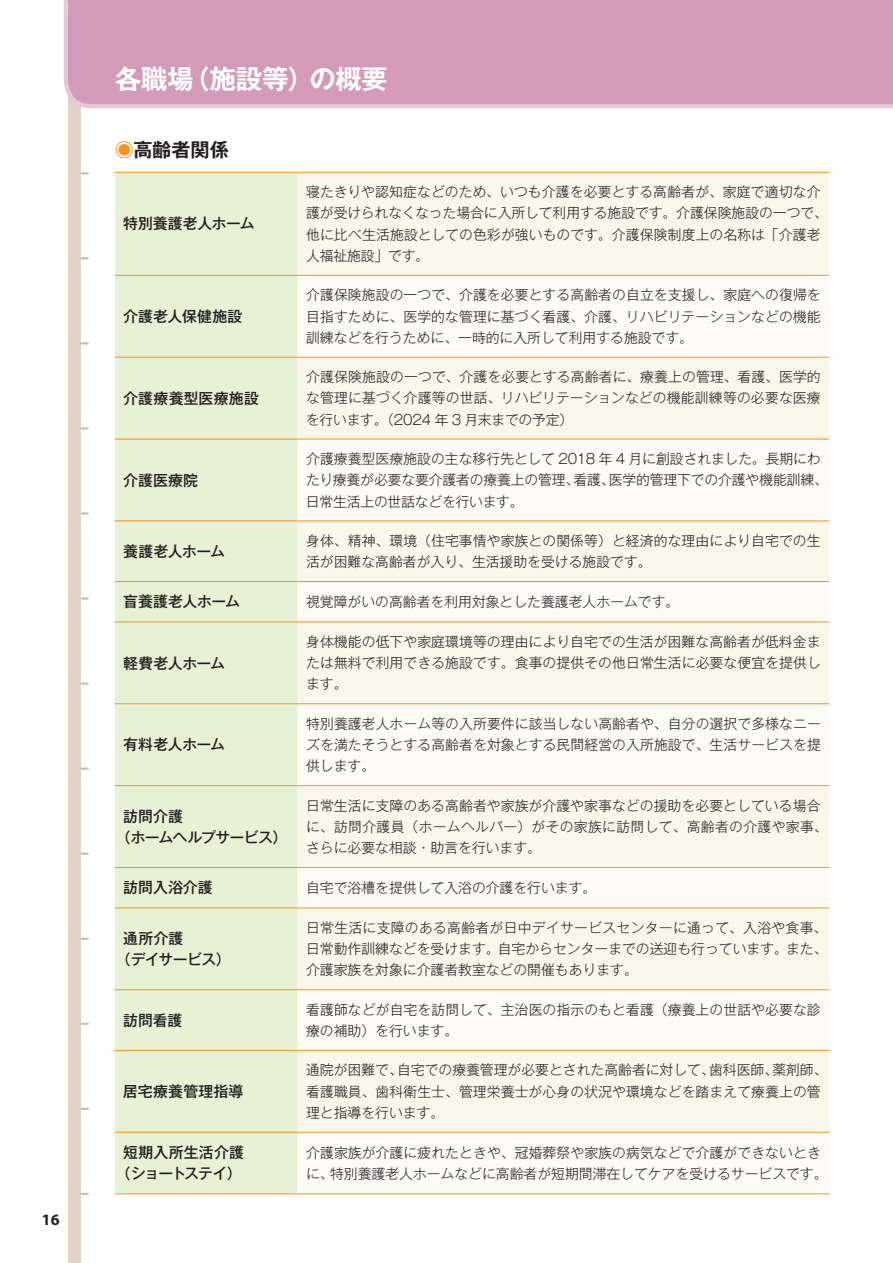
<style>
.page{position:relative;width:893px;height:1263px;background:#fff}
.page>*{position:absolute;margin:0;border:0;box-sizing:border-box;transform-origin:0 0}
.t1{font:700 26.55px "Gothic MB101 Pro De";letter-spacing:-.015em;color:#fff}
.t2{font:700 19.2px "Gothic MB101 Pro De";letter-spacing:-.005em;color:#231f20}
.t3{font:700 15.9px "Myriad Pro";color:#231f20}
.t4{font:500 14.85px/21.3px "Gothic MB101 Pro";letter-spacing:-.005em;color:#231f20;text-align:center}
.t5{font:500 14.85px "Gothic MB101 Pro";letter-spacing:-.025em;color:#231f20}
.t6{font:500 14.85px/21.3px "Gothic MB101 Pro";letter-spacing:-.04em;color:#231f20}
.t7{font:500 14.85px/21.3px "Gothic MB101 Pro";letter-spacing:-.03em;color:#231f20}
.t8{font:500 14.85px "Gothic MB101 Pro";letter-spacing:.02em;color:#231f20}
.t9{font:500 14.85px "Gothic MB101 Pro";letter-spacing:.015em;color:#231f20}
.t10{font:300 13.8px/21.3px "Gothic MB101 Pro";letter-spacing:.005em;color:#231f20}
.s1{color:#f7931d}
</style>
<div class="page">
<svg style="left:82px;top:1023px;width:6px;height:2px"></svg>
<svg style="left:82px;top:938px;width:6px;height:2px"></svg>
<svg style="left:82px;top:853px;width:6px;height:2px"></svg>
<svg style="left:82px;top:767px;width:6px;height:3px"></svg>
<svg style="left:82px;top:682px;width:6px;height:3px"></svg>
<svg style="left:82px;top:597px;width:6px;height:3px"></svg>
<svg style="left:82px;top:512px;width:6px;height:2px"></svg>
<svg style="left:82px;top:427px;width:6px;height:2px"></svg>
<svg style="left:82px;top:342px;width:6px;height:2px"></svg>
<svg style="left:82px;top:257px;width:6px;height:2px"></svg>
<svg style="left:82px;top:172px;width:6px;height:2px"></svg>
<div style="left:68px;top:85px;width:13px;height:1178px;background:#dfd2c7"></div>
<svg style="left:82px;top:1108px;width:6px;height:2px"></svg>
<svg style="left:82px;top:1193px;width:6px;height:2px"></svg>
<div style="left:63px;top:0;width:830px;height:109px;background:#d39ab9"></div>
<div style="left:115px;top:172px;width:183px;height:103px;background:#e7f1d5"></div>
<div style="left:298px;top:173px;width:531px;height:102px;background:#f9f7ea"></div>
<div style="left:115px;top:276px;width:183px;height:917px;background:#e7f1d5"></div>
<svg style="left:298px;top:356px;width:531px;height:776px;fill:#f9f7ea"></svg>
<hr style="left:115px;top:172px;width:183px;height:1px;background:#f7931d">
<hr style="left:298px;top:172px;width:531px;height:1px;background:#f7931d">
<hr style="left:115px;top:275px;width:183px;height:1px;background:#f7931d">
<hr style="left:298px;top:275px;width:531px;height:1px;background:#f7931d">
<hr style="left:115px;top:357px;width:183px;height:1px;background:#f7931d">
<hr style="left:298px;top:357px;width:531px;height:1px;background:#f7931d">
<hr style="left:115px;top:439px;width:183px;height:1px;background:#f7931d">
<hr style="left:298px;top:439px;width:531px;height:1px;background:#f7931d">
<hr style="left:115px;top:520px;width:183px;height:1px;background:#f7931d">
<hr style="left:298px;top:520px;width:531px;height:1px;background:#f7931d">
<hr style="left:115px;top:581px;width:183px;height:1px;background:#f7931d">
<hr style="left:298px;top:581px;width:531px;height:1px;background:#f7931d">
<hr style="left:115px;top:621px;width:183px;height:1px;background:#f7931d">
<hr style="left:298px;top:621px;width:531px;height:1px;background:#f7931d">
<hr style="left:115px;top:703px;width:183px;height:1px;background:#f7931d">
<hr style="left:298px;top:703px;width:531px;height:1px;background:#f7931d">
<hr style="left:115px;top:785px;width:183px;height:1px;background:#f7931d">
<hr style="left:298px;top:785px;width:531px;height:1px;background:#f7931d">
<hr style="left:115px;top:867px;width:183px;height:1px;background:#f7931d">
<hr style="left:298px;top:867px;width:531px;height:1px;background:#f7931d">
<hr style="left:115px;top:907px;width:183px;height:1px;background:#f7931d">
<hr style="left:298px;top:907px;width:531px;height:1px;background:#f7931d">
<hr style="left:115px;top:989px;width:183px;height:1px;background:#f7931d">
<hr style="left:298px;top:989px;width:531px;height:1px;background:#f7931d">
<hr style="left:115px;top:1050px;width:183px;height:1px;background:#f7931d">
<hr style="left:298px;top:1050px;width:531px;height:1px;background:#f7931d">
<hr style="left:115px;top:1132px;width:183px;height:1px;background:#f7931d">
<hr style="left:298px;top:1132px;width:531px;height:1px;background:#f7931d">
<hr style="left:115px;top:1193px;width:183px;height:1px;background:#f7931d">
<hr style="left:298px;top:1193px;width:531px;height:1px;background:#f7931d">
<p class="t3" style="left:42px;top:1209px;width:19px">16</p>
<h1 class="t1" style="left:115px;top:57px;width:275px">各職場（施設等）の概要</h1>
<h2 class="t2" style="left:115px;top:134px;width:115px"><span class="s1">◉</span>高齢者関係</h2>
<p class="t4" style="left:123px;top:211px;width:133px">特別養護老人ホーム</p>
<p class="t4" style="left:123px;top:304px;width:121px">介護老人保健施設</p>
<p class="t8" style="left:123px;top:386px;width:137px">介護療養型医療施設</p>
<p class="t4" style="left:123px;top:467px;width:76px">介護医療院</p>
<p class="t10" style="left:306px;top:179px;width:523px">寝たきりや認知症などのため、いつも介護を必要とする高齢者が、家庭で適切な介護が受けられなくなった場合に入所して利用する施設です。介護保険施設の一つで、他に比べ生活施設としての色彩が強いものです。介護保険制度上の名称は「介護老人福祉施設」です。</p>
<p class="t10" style="left:306px;top:282px;width:516px;text-align:justify">介護保険施設の一つで、介護を必要とする高齢者の自立を支援し、家庭への復帰を目指すために、医学的な管理に基づく看護、介護、リハビリテーションなどの機能訓練などを行うために、一時的に入所して利用する施設です。</p>
<p class="t10" style="left:306px;top:364px;width:516px;text-align:justify">介護保険施設の一つで、介護を必要とする高齢者に、療養上の管理、看護、医学的な管理に基づく介護等の世話、リハビリテーションなどの機能訓練等の必要な医療を行います。（2024 年 3 月末までの予定）</p>
<p class="t10" style="left:306px;top:446px;width:523px">介護療養型医療施設の主な移行先として 2018 年 4 月に創設されました。長期にわたり療養が必要な要介護者の療養上の管理、看護、医学的管理下での介護や機能訓練、日常生活上の世話などを行います。</p>
<p class="t5" style="left:123px;top:539px;width:103px">養護老人ホーム</p>
<p class="t10" style="left:306px;top:528px;width:516px">身体、精神、環境（住宅事情や家族との関係等）と経済的な理由により自宅での生活が困難な高齢者が入り、生活援助を受ける施設です。</p>
<p class="t4" style="left:123px;top:589px;width:118px">盲養護老人ホーム</p>
<p class="t10" style="left:306px;top:589px;width:375px">視覚障がいの高齢者を利用対象とした養護老人ホームです。</p>
<p class="t5" style="left:123px;top:650px;width:103px">軽費老人ホーム</p>
<p class="t5" style="left:123px;top:732px;width:103px">有料老人ホーム</p>
<p class="t10" style="left:306px;top:629px;width:516px;text-align:justify">身体機能の低下や家庭環境等の理由により自宅での生活が困難な高齢者が低料金または無料で利用できる施設です。食事の提供その他日常生活に必要な便宜を提供します。</p>
<p class="t10" style="left:306px;top:711px;width:516px;text-align:justify">特別養護老人ホーム等の入所要件に該当しない高齢者や、自分の選択で多様なニーズを満たそうとする高齢者を対象とする民間経営の入所施設で、生活サービスを提供します。</p>
<p class="t6" style="left:116px;top:803px;width:173px;text-indent:7px">訪問介護<br>（ホームヘルプサービス）</p>
<p class="t10" style="left:306px;top:793px;width:523px">日常生活に支障のある高齢者や家族が介護や家事などの援助を必要としている場合に、訪問介護員（ホームヘルパー）がその家族に訪問して、高齢者の介護や家事、さらに必要な相談・助言を行います。</p>
<p class="t4" style="left:123px;top:875px;width:91px">訪問入浴介護</p>
<p class="t10" style="left:306px;top:875px;width:292px">自宅で浴槽を提供して入浴の介護を行います。</p>
<p class="t7" style="left:116px;top:926px;width:116px;text-indent:7px">通所介護<br>（デイサービス）</p>
<p class="t10" style="left:306px;top:915px;width:523px;text-align:justify">日常生活に支障のある高齢者が日中デイサービスセンターに通って、入浴や食事、日常動作訓練などを受けます。自宅からセンターまでの送迎も行っています。また、介護家族を対象に介護者教室などの開催もあります。</p>
<p class="t4" style="left:123px;top:1007px;width:61px">訪問看護</p>
<p class="t10" style="left:306px;top:997px;width:516px">看護師などが自宅を訪問して、主治医の指示のもと看護（療養上の世話や必要な診療の補助）を行います。</p>
<p class="t9" style="left:123px;top:1079px;width:122px">居宅療養管理指導</p>
<p class="t10" style="left:306px;top:1057px;width:523px">通院が困難で、自宅での療養管理が必要とされた高齢者に対して、歯科医師、薬剤師、看護職員、歯科衛生士、管理栄養士が心身の状況や環境などを踏まえて療養上の管理と指導を行います。</p>
<p class="t4" style="left:116px;top:1140px;width:130px">短期入所生活介護（ショートステイ）</p>
<p class="t10" style="left:306px;top:1140px;width:523px">介護家族が介護に疲れたときや、冠婚葬祭や家族の病気などで介護ができないときに、特別養護老人ホームなどに高齢者が短期間滞在してケアを受けるサービスです。</p>
</div>
